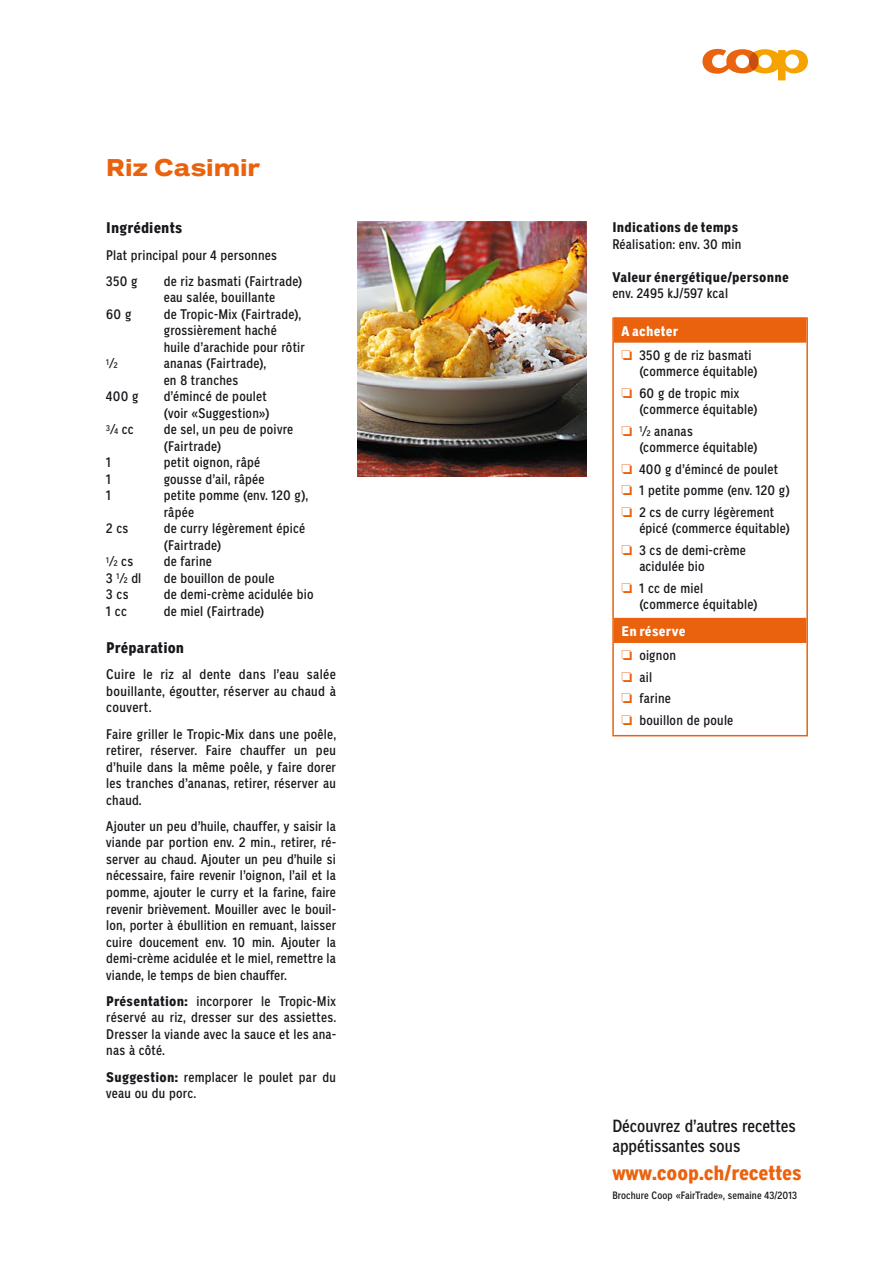
<style>
.page{position:relative;width:893px;height:1263px;background:#fff}
.page>*{position:absolute;margin:0;border:0;box-sizing:border-box;transform-origin:0 0}
.t1{font:700 24.75px "Coop Expanded";color:#ea620e}
.t2{font:700 21px "Coop Condensed";color:#ea620e}
.t3{font:18px/19.5px "Coop Condensed";color:#1a171c}
.t4{font:700 15.75px "Coop Condensed";letter-spacing:.015em;color:#1a171c}
.t5{font:14.25px/16.5px "Coop Condensed";letter-spacing:.02em;color:#1a171c}
.t6{font:700 14.25px "Coop Condensed";letter-spacing:.02em;color:#1a171c}
.t7{font:700 14.25px/24.3px "Coop Condensed";letter-spacing:.025em;color:#fff}
.t8{font:10.8px "Coop Condensed";letter-spacing:.01em;color:#1a171c}
.t9{font:8.55px "Coop Condensed";color:#1a171c}
.s1{font-size:14.25px}
.s2{font-size:8.55px}
.s3{font-weight:700}
.s4{font-weight:700;color:#fff}
.s5{color:#ea620e}
.s6{font-weight:400;color:#1a171c}
</style>
<div class="page">
<img style="left:357px;top:221px;width:230px;height:255px">
<div style="left:614px;top:318px;width:192px;height:25px;background:#ea620e"></div>
<div style="left:614px;top:618px;width:192px;height:25px;background:#ea620e"></div>
<div style="left:612px;top:317px;width:196px;height:419px;border:2px solid #ea620e"></div>
<svg style="left:702px;top:49px;width:106px;height:31px"></svg>
<div style="left:749px;top:52px;width:9px;height:18px;background:#c94d12;border-radius:50%"></div>
<h1 class="t1" style="left:106px;top:154px;width:155px">Riz Casimir</h1>
<p class="t4" style="left:106px;top:219px;width:77px">Ingrédients</p>
<p class="t5" style="left:106px;top:242px;width:172px;line-height:26.2px">Plat principal pour 4 personnes<br>350 g</p>
<p class="t5" style="left:164px;top:273px;width:140px">de riz basmati (Fairtrade) eau salée, bouillante</p>
<p class="t5" style="left:106px;top:306px;width:26px">60 g</p>
<p class="t5" style="left:164px;top:306px;width:143px">de Tropic-Mix (Fairtrade), grossièrement haché huile d’arachide pour rôtir</p>
<p class="t9" style="left:106px;top:359px;width:13px">1<span class="s1">⁄</span>2</p>
<p class="t5" style="left:164px;top:355px;width:104px">ananas (Fairtrade), en 8 tranches</p>
<p class="t5" style="left:106px;top:388px;width:34px">400 g</p>
<p class="t5" style="left:164px;top:388px;width:107px">d’émincé de poulet (voir «Suggestion»)</p>
<p class="t5" style="left:106px;top:421px;width:29px"><sup>3</sup>⁄<span class="s2">4</span> cc</p>
<p class="t5" style="left:164px;top:421px;width:131px">de sel, un peu de poivre (Fairtrade)</p>
<p class="t5" style="left:106px;top:454px;width:6px">1</p>
<p class="t5" style="left:164px;top:454px;width:98px">petit oignon, râpé</p>
<p class="t5" style="left:106px;top:471px;width:6px">1</p>
<p class="t5" style="left:164px;top:471px;width:102px">gousse d’ail, râpée</p>
<p class="t5" style="left:106px;top:487px;width:6px">1</p>
<p class="t5" style="left:164px;top:487px;width:146px">petite pomme (env. 120 g), râpée</p>
<p class="t5" style="left:106px;top:520px;width:23px">2 cs</p>
<p class="t5" style="left:164px;top:520px;width:143px">de curry légèrement épicé (Fairtrade)</p>
<p class="t5" style="left:106px;top:553px;width:28px"><sup>1</sup>⁄<span class="s2">2</span> cs</p>
<p class="t5" style="left:164px;top:553px;width:50px">de farine</p>
<p class="t5" style="left:106px;top:570px;width:37px">3 <sup>1</sup>⁄<span class="s2">2</span> dl</p>
<p class="t5" style="left:164px;top:570px;width:112px">de bouillon de poule</p>
<p class="t5" style="left:106px;top:586px;width:24px">3 cs</p>
<p class="t5" style="left:164px;top:586px;width:151px">de demi-crème acidulée bio</p>
<p class="t5" style="left:106px;top:603px;width:22px">1 cc</p>
<p class="t5" style="left:164px;top:603px;width:102px">de miel (Fairtrade)</p>
<p class="t4" style="left:106px;top:639px;width:79px">Préparation</p>
<p class="t5" style="left:106px;top:666px;width:231px;text-align:justify">Cuire le riz al dente dans l’eau salée bouillante, égoutter, réserver au chaud à couvert.</p>
<p class="t5" style="left:106px;top:726px;width:231px;text-align:justify">Faire griller le Tropic-Mix dans une poêle, retirer, réserver. Faire chauffer un peu d’huile dans la même poêle, y faire dorer les tranches d’ananas, retirer, réserver au chaud.</p>
<p class="t5" style="left:106px;top:818px;width:231px;text-align:justify">Ajouter un peu d’huile, chauffer, y saisir la viande par portion env. 2 min., retirer, ré&shy;server au chaud. Ajouter un peu d’huile si nécessaire, faire revenir l’oignon, l’ail et la pomme, ajouter le curry et la farine, faire revenir brièvement. Mouiller avec le bouil&shy;lon, porter à ébullition en remuant, laisser cuire doucement env. 10 min. Ajouter la demi-crème acidulée et le miel, remettre la viande, le temps de bien chauffer.</p>
<p class="t5" style="left:106px;top:993px;width:231px;text-align:justify"><span class="s3">Présentation:</span> incorporer le Tropic-Mix réservé au riz, dresser sur des assiettes.<br>Dresser la viande avec la sauce et les ana&shy;nas à côté.</p>
<p class="t5" style="left:106px;top:1069px;width:231px"><span class="s3">Suggestion:</span> remplacer le poulet par du veau ou du porc.</p>
<p class="t6" style="left:612px;top:220px;width:127px">Indications de temps</p>
<p class="t5" style="left:612px;top:236px;width:131px">Réalisation: env. 30 min</p>
<p class="t6" style="left:612px;top:269px;width:178px">Valeur énergétique/personne</p>
<p class="t5" style="left:612px;top:285px;width:117px">env. 2495 kJ/597 kcal</p>
<p class="t5" style="left:621px;top:319px;width:132px;line-height:24.3px"><span class="s4">A acheter<br></span><span class="s5">❏</span> 350 g de riz basmati</p>
<p class="t5" style="left:621px;top:361px;width:138px;line-height:21.5px;text-indent:18px">(commerce équitable) <span class="s5">❏</span> 60 g de tropic mix</p>
<p class="t5" style="left:621px;top:399px;width:138px;line-height:21.5px;text-indent:18px">(commerce équitable) <span class="s5">❏</span> <sup>1</sup>⁄<span class="s2">2</span> ananas</p>
<p class="t5" style="left:621px;top:437px;width:170px;line-height:21.5px;text-indent:18px">(commerce équitable)<br><span class="s5">❏</span> 400 g d’émincé de poulet <span class="s5">❏</span> 1 petite pomme (env. 120 g) <span class="s5">❏</span> 2 cs de curry légèrement</p>
<p class="t5" style="left:621px;top:518px;width:170px;line-height:21.5px;text-indent:18px">épicé (commerce équitable) <span class="s5">❏</span> 3 cs de demi-crème</p>
<p class="t5" style="left:621px;top:556px;width:85px;line-height:21.5px;text-align:right">acidulée bio<br><span class="s5">❏</span> 1 cc de miel</p>
<p class="t5" style="left:639px;top:597px;width:120px">(commerce équitable)</p>
<p class="t7" style="left:621px;top:619px;width:65px">En réserve <span class="s5">❏</span> <span class="s6">oignon</span></p>
<p class="t5" style="left:621px;top:666px;width:113px;line-height:21.5px"><span class="s5">❏</span> ail<br><span class="s5">❏</span> farine<br><span class="s5">❏</span> bouillon de poule</p>
<p class="t3" style="left:612px;top:1117px;width:185px">Découvrez d’autres recettes appétissantes sous</p>
<h2 class="t2" style="left:612px;top:1162px;width:191px">www.coop.ch/recettes</h2>
<p class="t8" style="left:612px;top:1190px;width:186px">Brochure Coop «FairTrade», semaine 43/2013</p>
</div>
